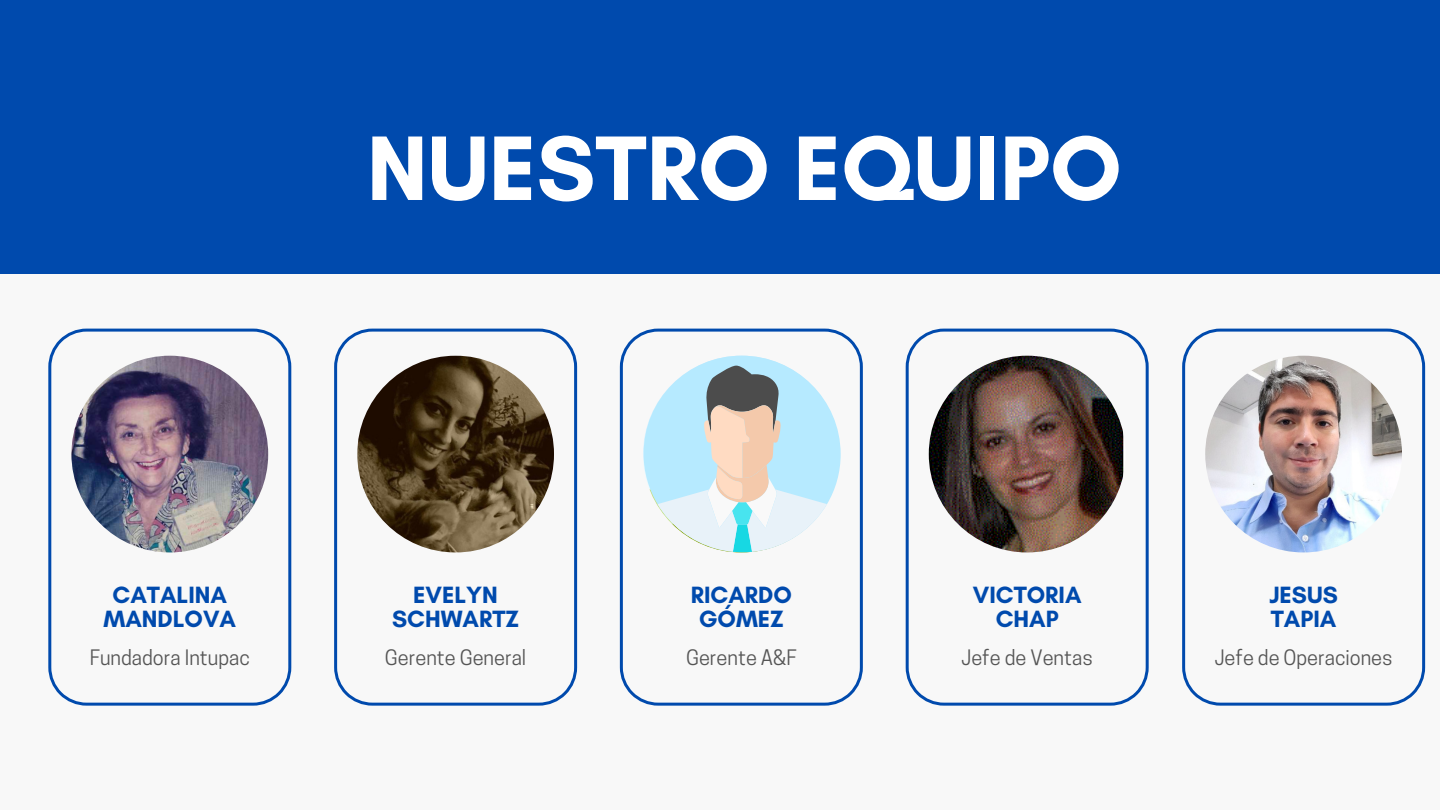
<style>
.page{position:relative;width:1440px;height:810px;background:#f8f8f8}
.page>*{position:absolute;margin:0;border:0;box-sizing:border-box;transform-origin:0 0}
.t1{font:700 93.4px "Glacial Indifference";color:#fff}
.t2{font:700 24px/24px "Glacial Indifference";color:#004aad;text-align:center}
.t3{font:20px "Cooper Hewitt";color:#555}
</style>
<div class="page">
<div style="left:0;top:0;width:1440px;height:274px;background:#004aad"></div>
<svg style="left:48px;top:329px;width:243px;height:377px"></svg>
<svg style="left:334px;top:329px;width:243px;height:377px"></svg>
<svg style="left:620px;top:329px;width:243px;height:377px"></svg>
<svg style="left:906px;top:329px;width:243px;height:377px"></svg>
<img style="left:71px;top:356px;width:197px;height:196px;border-radius:50%">
<img style="left:357px;top:356px;width:197px;height:196px;border-radius:50%">
<img style="left:929px;top:356px;width:197px;height:196px;border-radius:50%">
<svg style="left:1182px;top:329px;width:243px;height:377px"></svg>
<img style="left:1205px;top:356px;width:197px;height:196px;border-radius:50%">
<svg style="left:644px;top:356px;width:197px;height:196px"></svg>
<p class="t1" style="left:367px;top:111px;width:757px">NUESTRO EQUIPO</p>
<p class="t2" style="left:113px;top:582px;width:116px">CATALINA</p>
<p class="t2" style="left:103px;top:606px;width:134px">MANDLOVA</p>
<p class="t3" style="left:90px;top:650px;width:162px">Fundadora Intupac</p>
<p class="t2" style="left:392px;top:582px;width:129px">EVELYN<br>SCHWARTZ</p>
<p class="t3" style="left:385px;top:650px;width:143px">Gerente General</p>
<p class="t2" style="left:691px;top:582px;width:103px">RICARDO</p>
<p class="t2" style="left:699px;top:606px;width:87px">GÓMEZ</p>
<p class="t3" style="left:686px;top:650px;width:112px">Gerente A&amp;F</p>
<p class="t2" style="left:973px;top:582px;width:110px">VICTORIA</p>
<p class="t2" style="left:996px;top:606px;width:64px">CHAP</p>
<p class="t3" style="left:962px;top:650px;width:133px">Jefe de Ventas</p>
<p class="t2" style="left:1269px;top:582px;width:70px">JESUS</p>
<p class="t2" style="left:1271px;top:606px;width:67px">TAPIA</p>
<p class="t3" style="left:1215px;top:650px;width:179px">Jefe de Operaciones</p>
</div>
